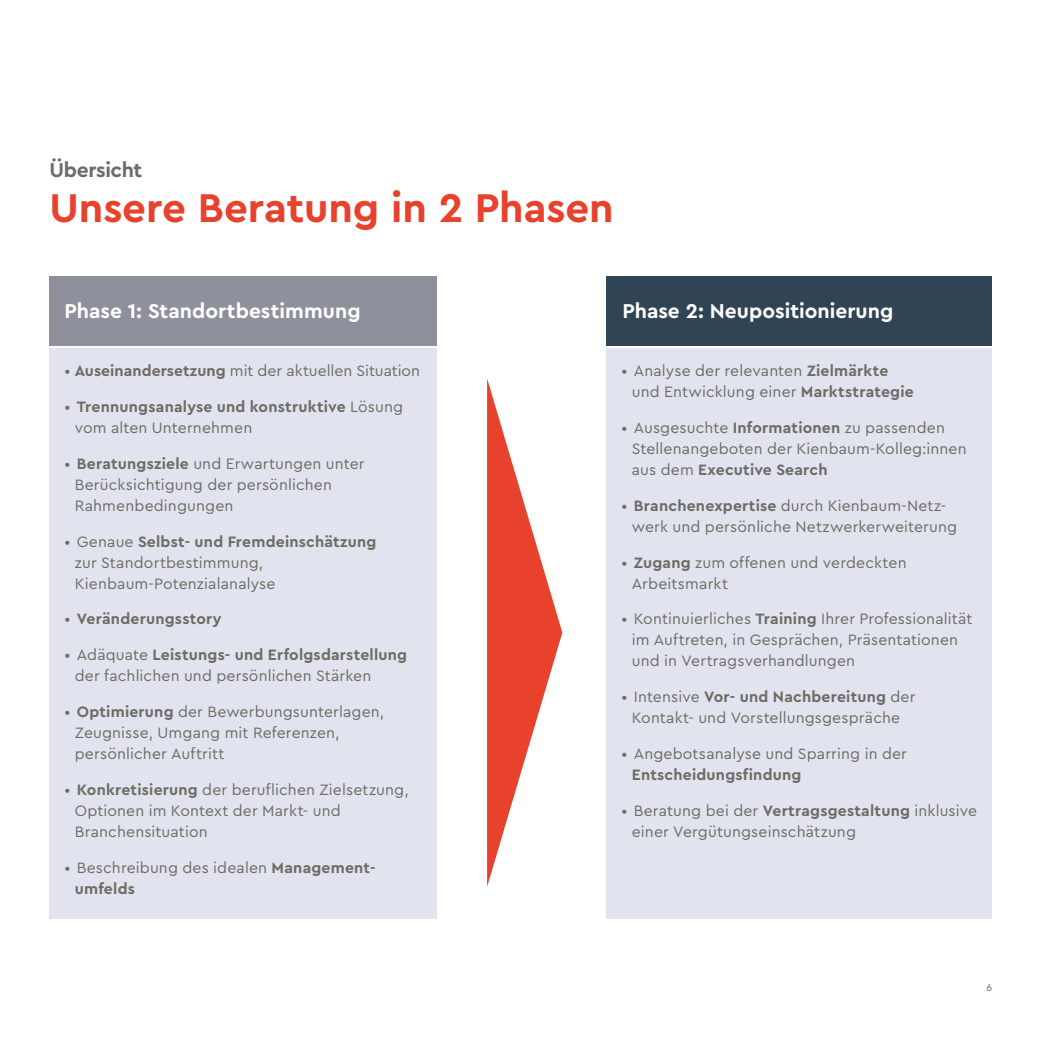
<style>
.page{position:relative;width:1042px;height:1042px;background:#fff}
.page>*{position:absolute;margin:0;border:0;box-sizing:border-box;transform-origin:0 0}
.t1{font:700 42px "Cera Pro";color:#e8412c}
.t2{font:700 21px "Cera Pro";color:#fff}
.t3{font:700 21px "Cera Pro";letter-spacing:-.02em;color:#6f6b66}
.t4{font:15.75px/21px "Cera Pro";letter-spacing:.01em;color:#6f6b66}
.t5{font:700 15.75px/21px "Cera Pro";letter-spacing:.015em;color:#6f6b66}
.t6{font:10.5px "Cera Pro";color:#6f6b66}
.s1{font-weight:700}
.s2{font-weight:400}
</style>
<div class="page">
<div style="left:50px;top:276px;width:387px;height:69px;background:#8e919b"></div>
<div style="left:606px;top:276px;width:386px;height:69px;background:#314453"></div>
<div style="left:50px;top:348px;width:387px;height:570px;background:#e1e4ee"></div>
<div style="left:606px;top:348px;width:386px;height:570px;background:#e1e4ee"></div>
<svg style="left:487px;top:378px;width:75px;height:509px"></svg>
<h2 class="t3" style="left:50px;top:156px;width:94px">Übersicht</h2>
<h1 class="t1" style="left:50px;top:180px;width:566px">Unsere Beratung in 2 Phasen</h1>
<h2 class="t2" style="left:64px;top:297px;width:298px">Phase 1: Standortbestimmung</h2>
<p class="t4" style="left:64px;top:359px;width:357px">• <span class="s1">Auseinandersetzung</span> mit der aktuellen Situation</p>
<p class="t5" style="left:75px;top:395px;width:330px;text-indent:-10px"><span class="s2">•</span> Trennungsanalyse und konstruktive <span class="s2">Lösung vom alten Unternehmen</span></p>
<p class="t4" style="left:75px;top:452px;width:291px;text-indent:-10px">• <span class="s1">Beratungsziele</span> und Erwartungen unter<br>Berücksichtigung der persönlichen<br>Rahmenbedingungen</p>
<p class="t4" style="left:75px;top:530px;width:303px;text-indent:-10px">• Genaue <span class="s1">Selbst- und Fremdeinschätzung </span>zur Standortbestimmung,<br>Kienbaum-Potenzialanalyse</p>
<p class="t5" style="left:64px;top:608px;width:159px"><span class="s2">•</span> Veränderungsstory</p>
<p class="t4" style="left:75px;top:644px;width:334px;text-indent:-10px">• Adäquate <span class="s1">Leistungs- und Erfolgsdarstellung </span>der fachlichen und persönlichen Stärken</p>
<p class="t4" style="left:75px;top:701px;width:311px;text-indent:-10px">• <span class="s1">Optimierung</span> der Bewerbungsunterlagen,<br>Zeugnisse, Umgang mit Referenzen, persönlicher Auftritt</p>
<p class="t4" style="left:75px;top:778px;width:335px;text-indent:-10px">• <span class="s1">Konkretisierung</span> der beruflichen Zielsetzung,<br>Optionen im Kontext der Markt- und<br>Branchensituation</p>
<p class="t4" style="left:75px;top:856px;width:302px;text-indent:-10px">• Beschreibung des idealen <span class="s1">Management&shy;umfelds</span></p>
<h2 class="t2" style="left:622px;top:297px;width:272px">Phase 2: Neupositionierung</h2>
<p class="t4" style="left:632px;top:359px;width:283px;text-indent:-10px">• Analyse der relevanten <span class="s1">Zielmärkte </span>und Entwicklung einer <span class="s1">Marktstrategie</span></p>
<p class="t4" style="left:632px;top:416px;width:336px;text-indent:-10px">• Ausgesuchte <span class="s1">Informationen</span> zu passenden<br>Stellenangeboten der Kienbaum-Kolleg:innen aus dem <span class="s1">Executive Search</span></p>
<p class="t4" style="left:632px;top:494px;width:327px;text-indent:-10px">• <span class="s1">Branchenexpertise</span> durch Kienbaum-Netz&shy;werk und persönliche Netzwerkerweiterung</p>
<p class="t4" style="left:632px;top:551px;width:276px;text-indent:-10px">• <span class="s1">Zugang</span> zum offenen und verdeckten<br>Arbeitsmarkt</p>
<p class="t4" style="left:632px;top:608px;width:342px;text-indent:-10px">• Kontinuierliches <span class="s1">Training</span> Ihrer Professionalität im Auftreten, in Gesprächen, Präsentationen und in Vertragsverhandlungen</p>
<p class="t4" style="left:621px;top:686px;width:296px;text-align:center">• Intensive <span class="s1">Vor- und Nachbereitung</span> der<br>Kontakt- und Vorstellungsgespräche</p>
<p class="t4" style="left:621px;top:743px;width:287px">• Angebotsanalyse und Sparring in der</p>
<p class="t5" style="left:632px;top:764px;width:171px">Entscheidungsfindung</p>
<p class="t4" style="left:632px;top:799px;width:347px;text-indent:-10px">• Beratung bei der <span class="s1">Vertragsgestaltung</span> inklusive einer Vergütungseinschätzung</p>
<p class="t6" style="left:986px;top:980px;width:7px">6</p>
</div>
